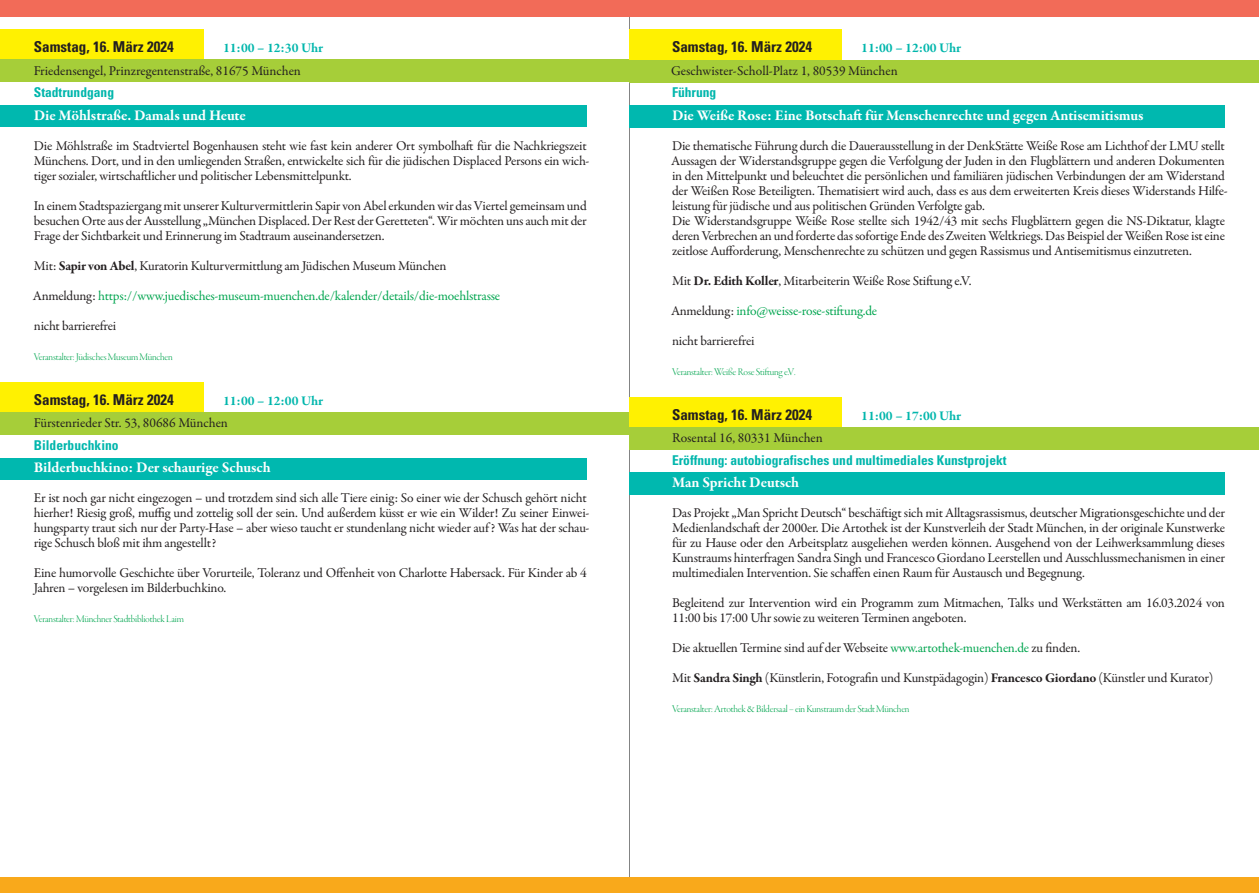
<style>
.page{position:relative;width:1259px;height:893px;background:#fff}
.page>*{position:absolute;margin:0;border:0;box-sizing:border-box;transform-origin:0 0}
.t1{font:700 15px "Garamond Premr Pro";letter-spacing:-.005em;color:#fff}
.t2{font:700 condensed 15px "Univers";color:#231f20}
.t3{font:13.5px/15px "Garamond Premr Pro";letter-spacing:-.015em;color:#231f20}
.t4{font:13.5px "Garamond Premr Pro";letter-spacing:-.015em;color:#00a54f}
.t5{font:700 condensed 13.5px "Univers";color:#00b6ac}
.t6{font:700 13.5px "Garamond Premr Pro";color:#00b6ac}
.t7{font:10.5px "Garamond Premr Pro Lt Disp";letter-spacing:-.015em;color:#00a54f}
.s1{font-weight:700}
.s2{color:#231f20}
.s3{color:#00a54f}
</style>
<div class="page">
<hr style="left:629px;top:0;width:1px;height:893px;background:#838484">
<div style="left:0;top:877px;width:1259px;height:16px;background:#f9a91b"></div>
<div style="left:0;top:0;width:1259px;height:17px;background:#f26b58"></div>
<div style="left:0;top:382px;width:204px;height:30px;background:#fff101"></div>
<div style="left:0;top:458px;width:587px;height:22px;background:#00b8af"></div>
<div style="left:0;top:412px;width:629px;height:23px;background:#a6ce39"></div>
<div style="left:0;top:29px;width:204px;height:30px;background:#fff101"></div>
<div style="left:0;top:105px;width:587px;height:22px;background:#00b8af"></div>
<div style="left:0;top:59px;width:629px;height:23px;background:#a6ce39"></div>
<div style="left:629px;top:30px;width:213px;height:30px;background:#fff101"></div>
<div style="left:629px;top:397px;width:213px;height:30px;background:#fff101"></div>
<div style="left:629px;top:105px;width:596px;height:22px;background:#00b8af"></div>
<div style="left:629px;top:473px;width:596px;height:22px;background:#00b8af"></div>
<div style="left:629px;top:60px;width:630px;height:22px;background:#a6ce39"></div>
<div style="left:629px;top:427px;width:630px;height:23px;background:#a6ce39"></div>
<p class="t2" style="left:34px;top:41px;width:141px">Samstag, 16. März 2024</p>
<p class="t6" style="left:223px;top:42px;width:101px">11:00 – 12:30 Uhr</p>
<p class="t3" style="left:34px;top:64px;width:268px">Friedensengel, Prinzregentenstraße, 81675 München</p>
<p class="t5" style="left:34px;top:88px;width:82px">Stadtrundgang</p>
<p class="t1" style="left:34px;top:109px;width:214px">Die Möhlstraße. Damals und Heute</p>
<p class="t3" style="left:34px;top:139px;width:557px">Die Möhlstraße im Stadtviertel Bogenhausen steht wie fast kein anderer Ort symbolhaft für die Nachkriegszeit<br>Münchens. Dort, und in den umliegenden Straßen, entwickelte sich für die jüdischen Displaced Persons ein wich&shy;tiger sozialer, wirtschaftlicher und politischer Lebensmittelpunkt.</p>
<p class="t3" style="left:34px;top:199px;width:554px;text-align:justify">In einem Stadtspaziergang mit unserer Kulturvermittlerin Sapir von Abel erkunden wir das Viertel gemeinsam und besuchen Orte aus der Ausstellung „München Displaced. Der Rest der Geretteten“. Wir möchten uns auch mit der Frage der Sichtbarkeit und Erinnerung im Stadtraum auseinandersetzen.</p>
<p class="t3" style="left:34px;top:259px;width:414px">Mit: <span class="s1">Sapir von Abel</span>, Kuratorin Kulturvermittlung am Jüdischen Museum München</p>
<p class="t4" style="left:33px;top:290px;width:469px"><span class="s2">Anmeldung:</span> https://www.juedisches-museum-muenchen.de/kalender/details/die-moehlstrasse</p>
<p class="t3" style="left:34px;top:319px;width:84px">nicht barrierefrei</p>
<p class="t7" style="left:34px;top:352px;width:140px">Veranstalter:JüdischesMuseumMünchen</p>
<p class="t2" style="left:34px;top:394px;width:141px">Samstag, 16. März 2024</p>
<p class="t6" style="left:223px;top:395px;width:101px">11:00 – 12:00 Uhr</p>
<p class="t3" style="left:34px;top:417px;width:196px">Fürstenrieder Str. 53, 80686 München</p>
<p class="t5" style="left:34px;top:440px;width:86px">Bilderbuchkino</p>
<p class="t1" style="left:34px;top:461px;width:238px">Bilderbuchkino: Der schaurige Schusch</p>
<p class="t3" style="left:34px;top:492px;width:557px">Er ist noch gar nicht eingezogen – und trotzdem sind sich alle Tiere einig: So einer wie der Schusch gehört nicht hierher! Riesig groß, muffig und zottelig soll der sein. Und außerdem küsst er wie ein Wilder! Zu seiner Einwei&shy;hungsparty traut sich nur der Party-Hase – aber wieso taucht er stundenlang nicht wieder auf ? Was hat der schau&shy;rige Schusch bloß mit ihm angestellt?</p>
<p class="t3" style="left:34px;top:567px;width:554px">Eine humorvolle Geschichte über Vorurteile, Toleranz und Offenheit von Charlotte Habersack. Für Kinder ab 4<br>Jahren – vorgelesen im Bilderbuchkino.</p>
<p class="t7" style="left:34px;top:615px;width:152px">Veranstalter:Münchner StadtbibliothekLaim</p>
<p class="t2" style="left:672px;top:41px;width:141px">Samstag, 16. März 2024</p>
<p class="t6" style="left:861px;top:42px;width:101px">11:00 – 12:00 Uhr</p>
<p class="t3" style="left:671px;top:64px;width:228px">Geschwister-Scholl-Platz 1, 80539 München</p>
<p class="t5" style="left:672px;top:88px;width:46px">Führung</p>
<p class="t1" style="left:672px;top:109px;width:473px">Die Weiße Rose: Eine Botschaft für Menschenrechte und gegen Antisemitismus</p>
<p class="t3" style="left:671px;top:139px;width:558px">Die thematische Führung durch die Dauerausstellung in der DenkStätte Weiße Rose am Lichthof der LMU stellt Aussagen der Widerstandsgruppe gegen die Verfolgung der Juden in den Flugblättern und anderen Dokumenten in den Mittelpunkt und beleuchtet die persönlichen und familiären jüdischen Verbindungen der am Widerstand der Weißen Rose Beteiligten. Thematisiert wird auch, dass es aus dem erweiterten Kreis dieses Widerstands Hilfe&shy;leistung für jüdische und aus politischen Gründen Verfolgte gab.<br>Die Widerstandsgruppe Weiße Rose stellte sich 1942/43 mit sechs Flugblättern gegen die NS-Diktatur, klagte deren Verbrechen an undforderte das sofortige Ende des ZweitenWeltkriegs. Das Beispiel derWeißen Rose ist eine zeitlose Aufforderung, Menschenrechte zu schützen und gegen Rassismus und Antisemitismus einzutreten.</p>
<p class="t3" style="left:672px;top:274px;width:301px">Mit <span class="s1">Dr. Edith Koller</span>, Mitarbeiterin Weiße Rose Stiftung e.V.</p>
<p class="t4" style="left:671px;top:305px;width:208px"><span class="s2">Anmeldung:</span> info@weisse-rose-stiftung.de</p>
<p class="t3" style="left:672px;top:334px;width:84px">nicht barrierefrei</p>
<p class="t7" style="left:672px;top:367px;width:125px">Veranstalter:Weiße Rose Stiftung e.V.</p>
<p class="t2" style="left:672px;top:409px;width:141px">Samstag, 16. März 2024</p>
<p class="t6" style="left:861px;top:410px;width:101px">11:00 – 17:00 Uhr</p>
<p class="t3" style="left:672px;top:432px;width:152px">Rosental 16, 80331 München</p>
<p class="t5" style="left:672px;top:455px;width:336px">Eröffnung: autobiografisches und multimediales Kunstprojekt</p>
<p class="t1" style="left:672px;top:476px;width:129px">Man Spricht Deutsch</p>
<p class="t3" style="left:672px;top:507px;width:554px;text-align:justify">Das Projekt „Man Spricht Deutsch“ beschäftigt sich mit Alltagsrassismus, deutscher Migrationsgeschichte und der Medienlandschaft der 2000er. Die Artothek ist der Kunstverleih der Stadt München, in der originale Kunstwerke für zu Hause oder den Arbeitsplatz ausgeliehen werden können. Ausgehend von der Leihwerksammlung dieses Kunstraums hinterfragen Sandra Singh und Francesco Giordano Leerstellen und Ausschlussmechanismen in einer multimedialen Intervention. Sie schaffen einen Raum für Austausch und Begegnung.</p>
<p class="t3" style="left:672px;top:597px;width:554px">Begleitend zur Intervention wird ein Programm zum Mitmachen, Talks und Werkstätten am 16.03.2024 von<br>11:00 bis 17:00 Uhr sowie zu weiteren Terminen angeboten.</p>
<p class="t3" style="left:672px;top:642px;width:410px">Die aktuellen Termine sind auf der Webseite <span class="s3">www.artothek-muenchen.de</span> zu finden.</p>
<p class="t3" style="left:672px;top:672px;width:543px">Mit <span class="s1">Sandra Singh</span> (Künstlerin, Fotografin und Kunstpädagogin) <span class="s1">Francesco Giordano</span> (Künstler und Kurator)</p>
<p class="t7" style="left:672px;top:705px;width:239px">Veranstalter:Artothek&amp; Bildersaal – einKunstraum der StadtMünchen</p>
</div>
